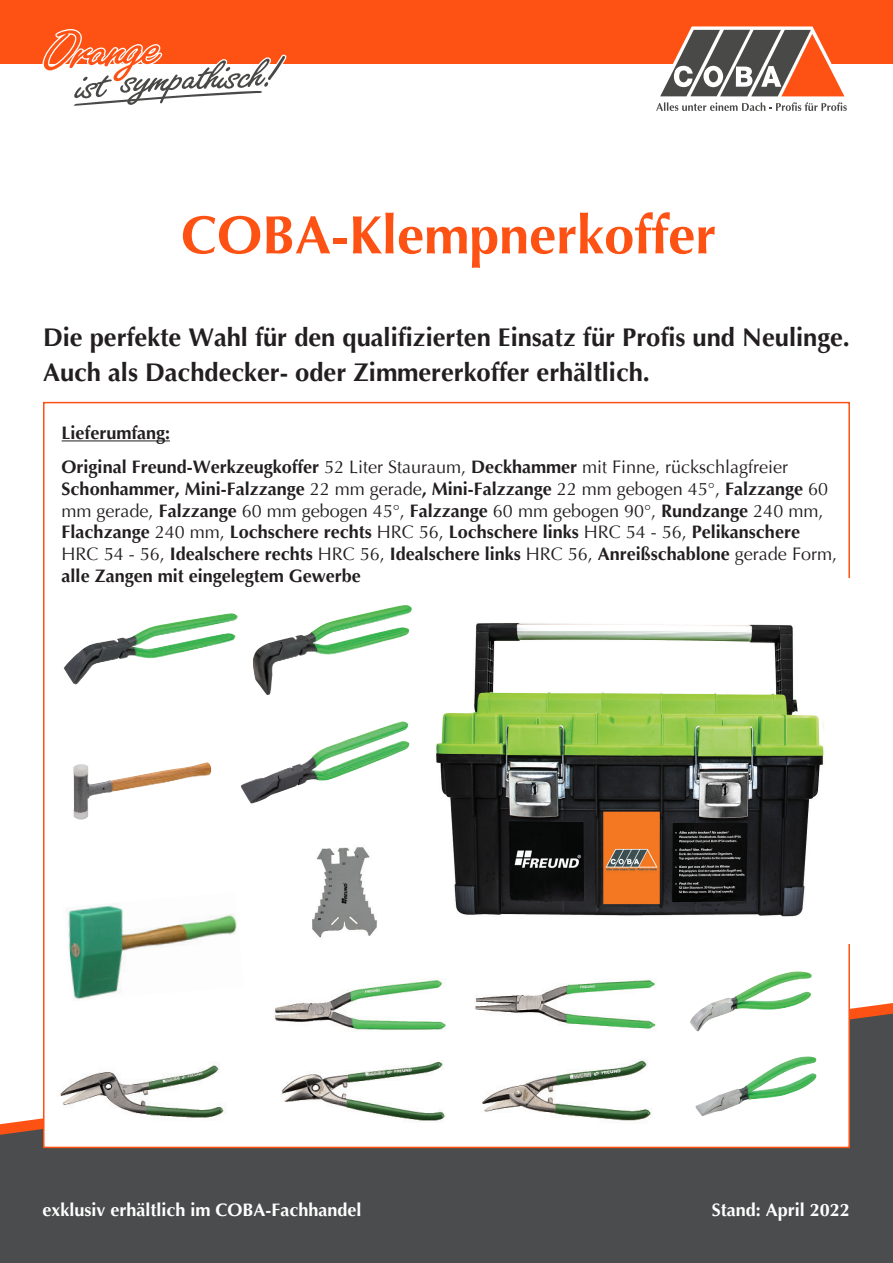
<style>
.page{position:relative;width:893px;height:1263px;background:#fff}
.page>*{position:absolute;margin:0;border:0;box-sizing:border-box;transform-origin:0 0}
.Überschrift_1_und_Pr{font:700 54px "Optima";color:#fe5214}
.Text_12_fett{font:700 25.5px "Optima";color:#231f20}
.Text_12_fett-2{font:700 18px/21.6px "Optima";color:#231f20}
.Text_12_fett-3{font:700 18px "Optima";color:#fff}
.s1{font-weight:400}
</style>
<div class="page">
<div style="left:0;top:0;width:893px;height:64px;background:#fe5214"></div>
<svg style="left:656px;top:26px;width:191px;height:85px"></svg>
<svg style="left:43px;top:29px;width:243px;height:77px"></svg>
<div style="left:0;top:1143px;width:893px;height:120px;background:#4b4c4d"></div>
<svg style="left:0;top:1003px;width:893px;height:140px"></svg>
<div style="left:43px;top:402px;width:807px;height:746px;background:#fff;border:2px solid #fe5214"></div>
<img style="left:409px;top:579px;width:441px;height:364px">
<hr style="left:62px;top:440px;width:108px;height:1px;background:#231f20">
<img style="left:313px;top:847px;width:64px;height:91px">
<img style="left:274px;top:980px;width:172px;height:50px">
<img style="left:68px;top:905px;width:169px;height:95px">
<img style="left:241px;top:721px;width:168px;height:82px">
<img style="left:64px;top:613px;width:174px;height:71px">
<img style="left:281px;top:1061px;width:164px;height:60px">
<img style="left:482px;top:1059px;width:170px;height:62px">
<img style="left:253px;top:605px;width:159px;height:90px">
<img style="left:690px;top:971px;width:122px;height:60px">
<img style="left:695px;top:1056px;width:121px;height:60px">
<img style="left:58px;top:1065px;width:167px;height:53px">
<img style="left:475px;top:980px;width:181px;height:49px">
<img style="left:73px;top:762px;width:138px;height:57px">
<p class="Überschrift_1_und_Pr" style="left:181px;top:204px;width:537px">COBA-Klempnerkoffer</p>
<p class="Text_12_fett" style="left:43px;top:323px;width:808px">Die perfekte Wahl für den qualifizierten Einsatz für Profis und Neulinge.</p>
<p class="Text_12_fett" style="left:43px;top:358px;width:608px">Auch als Dachdecker- oder Zimmererkoffer erhältlich.</p>
<p class="Text_12_fett-2" style="left:62px;top:423px;width:110px">Lieferumfang:</p>
<p class="Text_12_fett-2" style="left:62px;top:457px;width:777px">Original Freund-Werkzeugkoffer <span class="s1">52 Liter Stauraum,</span> Deckhammer <span class="s1">mit Finne, rückschlagfreier </span>Schonhammer, Mini-Falzzange <span class="s1">22 mm gerade</span>, Mini-Falzzange <span class="s1">22 mm gebogen 45°,</span> Falzzange <span class="s1">60 mm gerade,</span> Falzzange <span class="s1">60 mm gebogen 45°,</span> Falzzange <span class="s1">60 mm gebogen 90°,</span> Rundzange <span class="s1">240 mm, </span>Flachzange <span class="s1">240 mm,</span> Lochschere rechts <span class="s1">HRC 56,</span> Lochschere links <span class="s1">HRC 54 - 56,</span> Pelikanschere <span class="s1">HRC 54 - 56,</span> Idealschere rechts <span class="s1">HRC 56,</span> Idealschere links <span class="s1">HRC 56,</span> Anreißschablone <span class="s1">gerade Form, </span>alle Zangen mit eingelegtem Gewerbe</p>
<p class="Text_12_fett-3" style="left:43px;top:1200px;width:321px">exklusiv erhältlich im COBA-Fachhandel</p>
<p class="Text_12_fett-3" style="left:712px;top:1200px;width:140px">Stand: April 2022</p>
</div>
